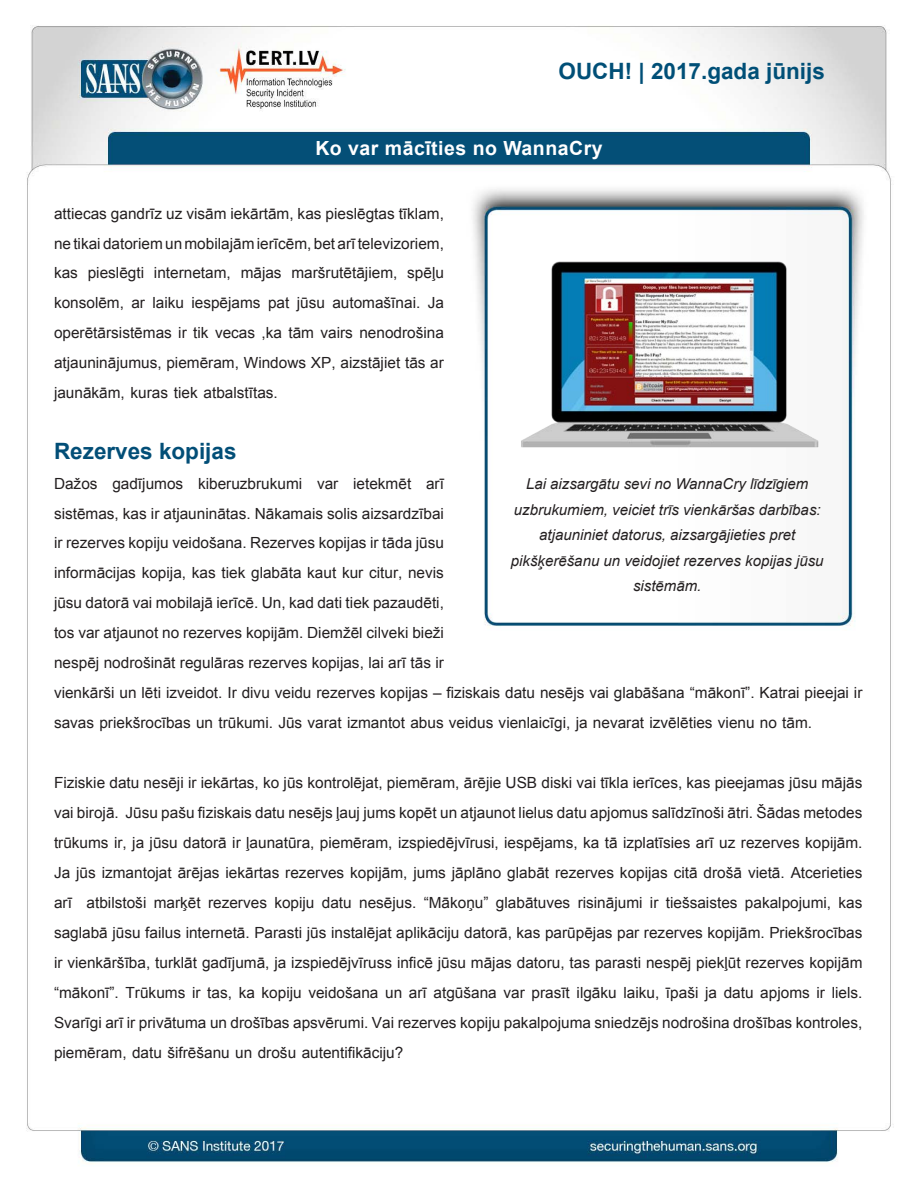
<style>
.page{position:relative;width:918px;height:1188px;background:#fff}
.page>*{position:absolute;margin:0;border:0;box-sizing:border-box;transform-origin:0 0}
.t1{font:700 22.5px "Arial";color:#004f77}
.MainText{font:700 22.5px "Arial";color:#024e77}
.t2{font:700 19.5px "Arial";letter-spacing:.025em;color:#fff}
.MainText-2{font:15.3px/30px "Arial";color:#231f20}
.t3{font:italic 15px/25.5px "Arial";color:#231f20;text-align:center}
</style>
<div class="page">
<img style="left:26px;top:25px;width:865px;height:1139px">
<img style="left:500px;top:230px;width:337px;height:253px">
<h1 class="t1" style="left:559px;top:56px;width:268px">OUCH! | 2017.gada jūnijs</h1>
<p class="t2" style="left:315px;top:136px;width:289px">Ko var mācīties no WannaCry</p>
<p class="MainText-2" style="left:54px;top:198px;width:391px;text-align:right">attiecas gandrīz uz visām iekārtām, kas pieslēgtas tīklam, netikaidatoriemunmobilajāmierīcēm,betarītelevizoriem, spēļu</p>
<p class="MainText-2" style="left:291px;top:258px;width:107px">maršrutētājiem,</p>
<p class="MainText-2" style="left:54px;top:258px;width:25px">kas</p>
<p class="MainText-2" style="left:88px;top:258px;width:58px">pieslēgti</p>
<p class="MainText-2" style="left:154px;top:258px;width:78px">internetam,</p>
<p class="MainText-2" style="left:241px;top:258px;width:43px">mājas</p>
<p class="MainText-2" style="left:332px;top:288px;width:90px">automašīnai.</p>
<p class="MainText-2" style="left:54px;top:288px;width:391px">konsolēm,<br>operētārsistēmas ir tik vecas ,ka tām vairs nenodrošina atjauninājumus, piemēram, Windows XP, aizstājiet tās ar jaunākām, kuras tiek atbalstītas.</p>
<p class="MainText-2" style="left:152px;top:288px;width:33px">laiku</p>
<p class="MainText-2" style="left:191px;top:288px;width:71px">iespējams</p>
<p class="MainText-2" style="left:297px;top:288px;width:30px">jūsu</p>
<p class="MainText-2" style="left:428px;top:288px;width:18px">Ja</p>
<p class="MainText-2" style="left:268px;top:288px;width:23px">pat</p>
<p class="MainText-2" style="left:131px;top:288px;width:15px">ar</p>
<p class="MainText" style="left:54px;top:436px;width:184px">Rezerves kopijas</p>
<p class="MainText-2" style="left:54px;top:468px;width:810px">Dažos<br>sistēmas, kas ir atjauninātas. Nākamais solis aizsardzībai<br>ir rezerves kopiju veidošana. Rezerves kopijas ir tāda jūsu<br>informācijas kopija, kas tiek glabāta kaut kur citur, nevis<br>jūsu datorā vai mobilajā ierīcē. Un, kad dati tiek pazaudēti,<br>tos var atjaunot no rezerves kopijām. Diemžēl cilveki bieži<br>nespēj nodrošināt regulāras rezerves kopijas, lai arī tās ir<br>vienkārši un lēti izveidot Ir. divu veidu rezerves kopijas – fiziskais datu nesējs vai glabāšana “mākonī .” Katrai pieejai ir savas priekšrocības un trūkumi. Jūs varat izmantot abus veidus vienlaicīgi ja, nevarat izvēlēties vienu no tām.</p>
<p class="MainText-2" style="left:112px;top:468px;width:72px">gadījumos</p>
<p class="MainText-2" style="left:198px;top:468px;width:106px">kiberuzbrukumi</p>
<p class="MainText-2" style="left:353px;top:468px;width:60px">ietekmēt</p>
<p class="MainText-2" style="left:426px;top:468px;width:19px">arī</p>
<p class="t3" style="left:511px;top:472px;width:314px">Lai aizsargātu sevi no WannaCry līdzīgiem uzbrukumiem, veiciet trīs vienkāršas darbības: atjauniniet datorus, aizsargājieties pret pikšķerēšanu un veidojiet rezerves kopijas jūsu sistēmām.</p>
<p class="MainText-2" style="left:317px;top:468px;width:23px">var</p>
<p class="MainText-2" style="left:54px;top:768px;width:810px;text-align:right">Fiziskie datu nesēji ir iekārtas, ko jūs kontrolējat, piemēram, ārējie USB diski vai tīkla ierīces, kas pieejamas jūsu mājās vai birojā. Jūsu pašu fiziskais datu nesējs ļauj jums kopēt un atjaunot lielus datu apjomus salīdzīnoši ātri. Šādas metodes trūkums ja,ir jūsu datorā ir ļaunatūra, piemēram, izspiedējvīrusi, iespējams, ka tā izplatīsies arī uz rezerves kopijām.<br>Ja jūs izmantojat ārējas iekārtas rezerves kopijām, jums jāplāno glabāt rezerves kopijas citā drošā vietā. Atcerieties kas</p>
<p class="MainText-2" style="left:424px;top:888px;width:66px">“Mākoņu”</p>
<p class="MainText-2" style="left:87px;top:888px;width:61px">atbilstoši</p>
<p class="MainText-2" style="left:666px;top:888px;width:73px">tiešsaistes</p>
<p class="MainText-2" style="left:154px;top:888px;width:48px">marķēt</p>
<p class="MainText-2" style="left:274px;top:888px;width:42px">kopiju</p>
<p class="MainText-2" style="left:322px;top:888px;width:31px">datu</p>
<p class="MainText-2" style="left:359px;top:888px;width:59px">nesējus.</p>
<p class="MainText-2" style="left:496px;top:888px;width:76px">glabātuves</p>
<p class="MainText-2" style="left:578px;top:888px;width:66px">risinājumi</p>
<p class="MainText-2" style="left:650px;top:888px;width:10px">ir</p>
<p class="MainText-2" style="left:745px;top:888px;width:88px">pakalpojumi,</p>
<p class="MainText-2" style="left:54px;top:888px;width:810px">arī<br>saglabā jūsu failus internetā. Parasti jūs instalējat aplikāciju datorā, kas parūpējas par rezerves kopijām. Priekšrocības ir vienkāršība, turklāt gadījumā ja, izspiedējvīruss inficē jūsu mājas datoru, tas parasti nespēj piekļūt rezerves kopijām “mākonī .” Trūkums ir tas, ka kopiju veidošana un arī atgūšana var prasīt ilgāku laiku, īpaši ja datu apjoms ir liels.<br>Svarīgi arī ir privātuma un drošības apsvērumi. Vai rezerves kopiju pakalpojuma sniedzējs nodrošina drošības kontroles, piemēram, datu šifrēšanu un drošu autentifikāciju?</p>
<p class="MainText-2" style="left:208px;top:888px;width:60px">rezerves</p>
</div>
